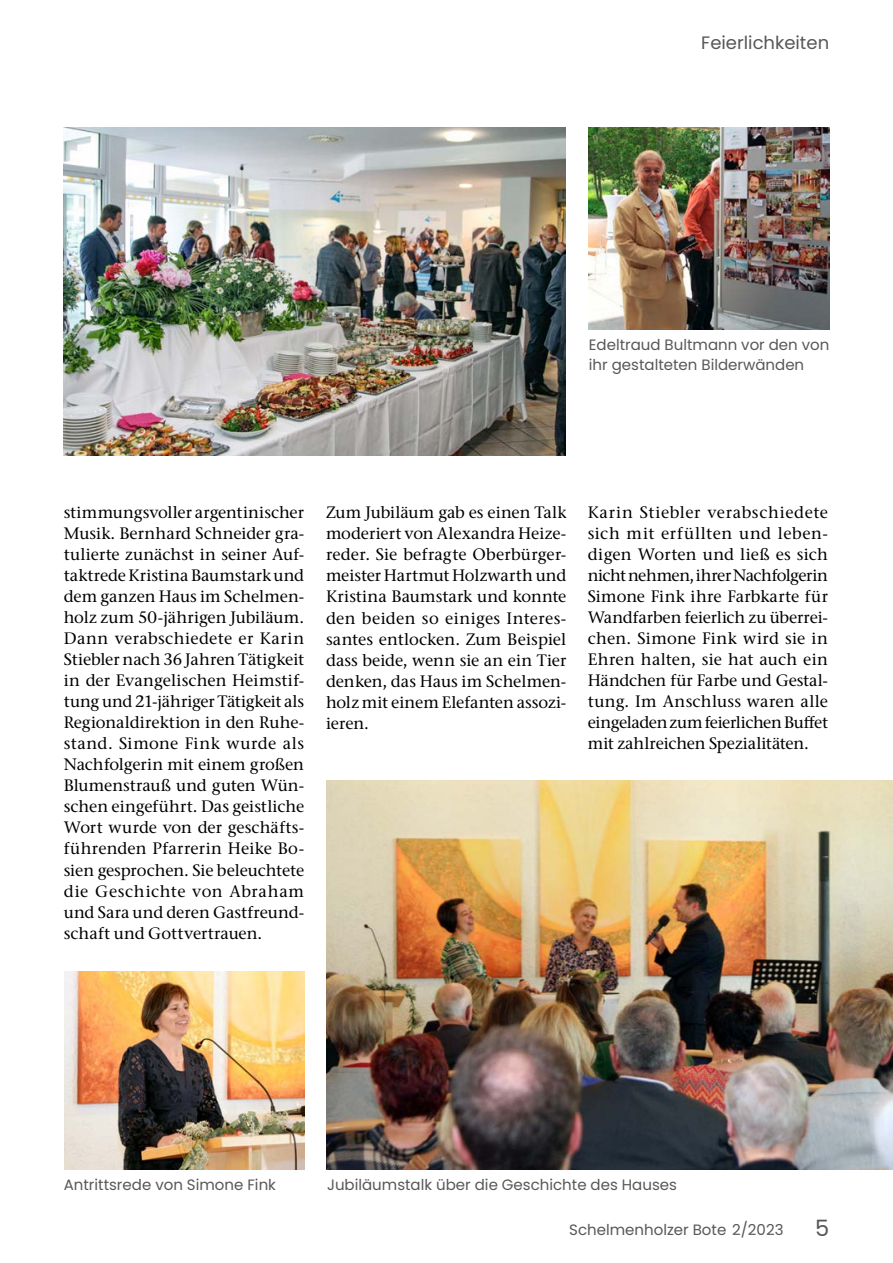
<style>
.page{position:relative;width:893px;height:1263px;background:#fff}
.page>*{position:absolute;margin:0;border:0;box-sizing:border-box;transform-origin:0 0}
.t1{font:22.5px "Poppins";color:#575756}
.t2{font:18px "Poppins";color:#575756}
.t3{font:500 16.5px/21px "Stone Serif ITC Pro";color:#000;text-align:justify}
.t4{font:15px/19.8px "Poppins";color:#575756}
</style>
<div class="page">
<img style="left:326px;top:780px;width:567px;height:389px">
<img style="left:588px;top:128px;width:241px;height:201px">
<img style="left:64px;top:128px;width:502px;height:327px">
<img style="left:64px;top:971px;width:241px;height:198px">
<p class="t2" style="left:701px;top:32px;width:129px">Feierlichkeiten</p>
<p class="t4" style="left:589px;top:335px;width:242px">Edeltraud Bultmann vor den von ihr gestalteten Bilderwänden</p>
<p class="t3" style="left:64px;top:502px;width:242px">stimmungsvoller argentinischer Musik. Bernhard Schneider gra&shy;tulierte zunächst in seiner Auf&shy;taktrede Kristina Baumstark und dem ganzen Haus im Schelmen&shy;holz zum 50-jährigen Jubiläum.<br>Dann verabschiedete er Karin Stiebler nach 36 Jahren Tätigkeit in der Evangelischen Heimstif&shy;tung und 21-jähriger Tätigkeit als Regionaldirektion in den Ruhe&shy;stand. Simone Fink wurde als Nachfolgerin mit einem großen Blumenstrauß und guten Wün&shy;schen eingeführt. Das geistliche Wort wurde von der geschäfts&shy;führenden Pfarrerin Heike Bo&shy;sien gesprochen. Sie beleuchtete die Geschichte von Abraham und Sara und deren Gastfreund&shy;schaft und Gottvertrauen.</p>
<p class="t3" style="left:326px;top:502px;width:242px">Zum Jubiläum gab es einen Talk moderiert von Alexandra Heize&shy;reder. Sie befragte Oberbürger&shy;meister Hartmut Holzwarth und Kristina Baumstark und konnte den beiden so einiges Interes&shy;santes entlocken. Zum Beispiel dass beide, wenn sie an ein Tier denken, das Haus im Schelmen&shy;holz mit einem Elefanten assozi&shy;ieren.</p>
<p class="t3" style="left:588px;top:502px;width:242px">Karin Stiebler verabschiedete sich mit erfüllten und leben&shy;digen Worten und ließ es sich nicht nehmen, ihrer Nachfolgerin Simone Fink ihre Farbkarte für Wandfarben feierlich zu überrei&shy;chen. Simone Fink wird sie in Ehren halten, sie hat auch ein Händchen für Farbe und Gestal&shy;tung. Im Anschluss waren alle eingeladen zum feierlichen Buffet mit zahlreichen Spezialitäten.</p>
<p class="t4" style="left:64px;top:1175px;width:214px">Antrittsrede von Simone Fink</p>
<p class="t4" style="left:327px;top:1175px;width:351px">Jubiläumstalk über die Geschichte des Hauses</p>
<p class="t4" style="left:569px;top:1220px;width:216px">Schelmenholzer Bote 2/2023</p>
<h1 class="t1" style="left:815px;top:1214px;width:16px">5</h1>
</div>
